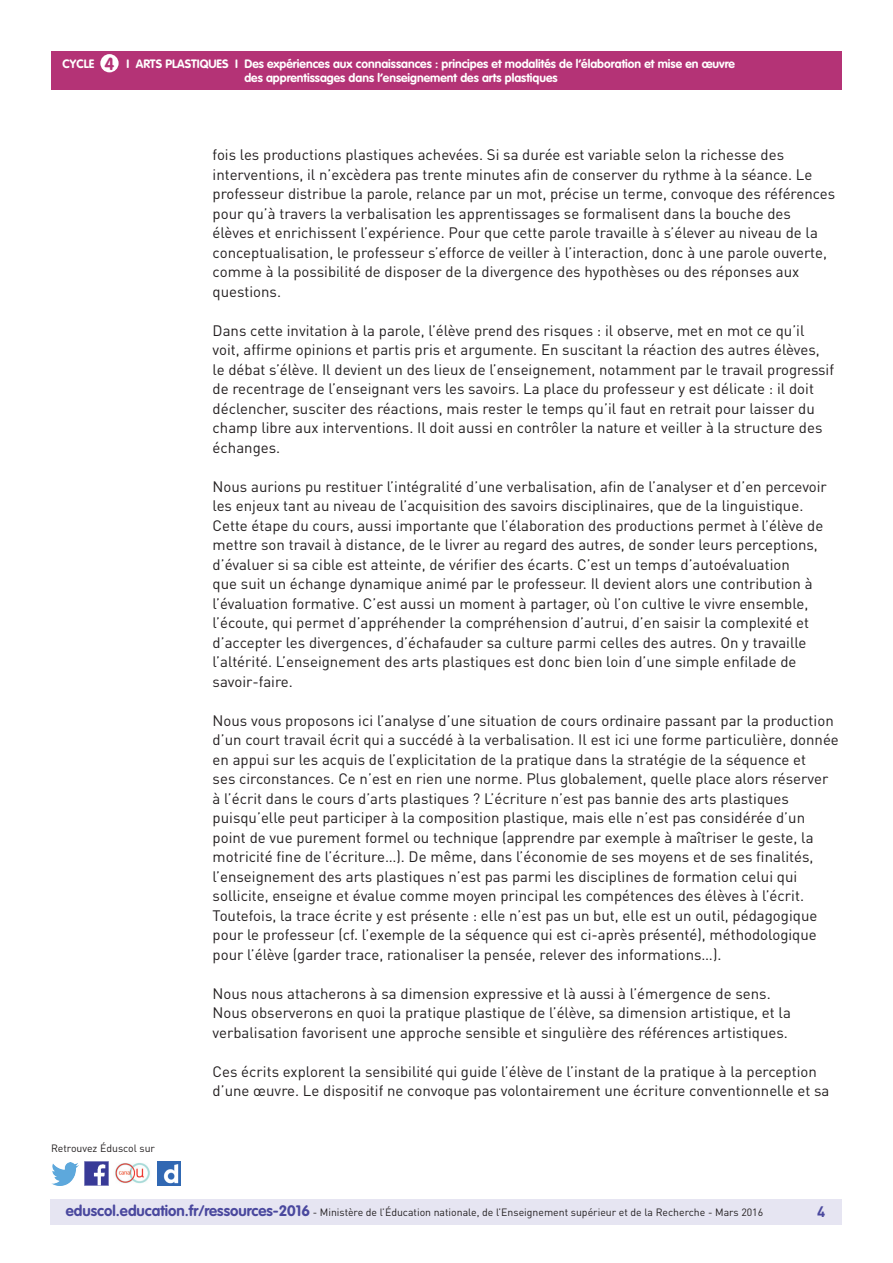
<style>
.page{position:relative;width:893px;height:1263px;background:#fff}
.page>*{position:absolute;margin:0;border:0;box-sizing:border-box;transform-origin:0 0}
.t1{font:700 17.25px "VAG Rounded Std";color:#b43376}
.t2{font:15px/19.5px "DIN Pro";color:#231f20}
.t3{font:700 15px "DIN Pro";color:#4a489e}
.t4{font:700 12px/14.4px "VAG Rounded Std";color:#fff}
.t5{font:10.5px "DIN Pro";color:#231f20}
.s1{font-family:"VAG Rounded Std";font-weight:700;font-size:15px;color:#4a489e}
</style>
<div class="page">
<div style="left:50px;top:1199px;width:791px;height:26px;background:#e6e5f2"></div>
<img style="left:85px;top:1162px;width:23px;height:23px">
<img style="left:51px;top:1163px;width:28px;height:22px">
<img style="left:158px;top:1162px;width:22px;height:23px">
<img style="left:115px;top:1163px;width:35px;height:21px">
<div style="left:51px;top:51px;width:791px;height:39px;background:#b43376"></div>
<div style="left:100px;top:54px;width:19px;height:18px;background:#fff;border-radius:50%"></div>
<p class="t1" style="left:105px;top:53px;width:11px">4</p>
<p class="t4" style="left:63px;top:57px;width:28px">CYCLE</p>
<p class="t4" style="left:244px;top:57px;width:491px;text-indent:-118px">I Arts plastiques I Des expériences aux connaissances : principes et modalités de l’élaboration et mise en œuvre des apprentissages dans l’enseignement des arts plastiques</p>
<p class="t5" style="left:51px;top:1141px;width:106px">Retrouvez Éduscol sur</p>
<p class="t2" style="left:213px;top:145px;width:624px">fois les productions plastiques achevées. Si sa durée est variable selon la richesse des interventions, il n’excèdera pas trente minutes afin de conserver du rythme à la séance. Le professeur distribue la parole, relance par un mot, précise un terme, convoque des références pour qu’à travers la verbalisation les apprentissages se formalisent dans la bouche des élèves et enrichissent l’expérience. Pour que cette parole travaille à s’élever au niveau de la conceptualisation, le professeur s’efforce de veiller à l’interaction, donc à une parole ouverte, comme à la possibilité de disposer de la divergence des hypothèses ou des réponses aux questions.</p>
<p class="t2" style="left:213px;top:320px;width:623px">Dans cette invitation à la parole, l’élève prend des risques : il observe, met en mot ce qu’il voit, affirme opinions et partis pris et argumente. En suscitant la réaction des autres élèves, le débat s’élève. Il devient un des lieux de l’enseignement, notamment par le travail progressif de recentrage de l’enseignant vers les savoirs. La place du professeur y est délicate : il doit déclencher, susciter des réactions, mais rester le temps qu’il faut en retrait pour laisser du champ libre aux interventions. Il doit aussi en contrôler la nature et veiller à la structure des échanges.</p>
<p class="t2" style="left:213px;top:476px;width:616px">Nous aurions pu restituer l’intégralité d’une verbalisation, afin de l’analyser et d’en percevoir les enjeux tant au niveau de l’acquisition des savoirs disciplinaires, que de la linguistique.<br>Cette étape du cours, aussi importante que l’élaboration des productions permet à l’élève de mettre son travail à distance, de le livrer au regard des autres, de sonder leurs perceptions, d’évaluer si sa cible est atteinte, de vérifier des écarts. C’est un temps d’autoévaluation<br>que suit un échange dynamique animé par le professeur. Il devient alors une contribution à l’évaluation formative. C’est aussi un moment à partager, où l’on cultive le vivre ensemble, l’écoute, qui permet d’appréhender la compréhension d’autrui, d’en saisir la complexité et d’accepter les divergences, d’échafauder sa culture parmi celles des autres. On y travaille l’altérité. L’enseignement des arts plastiques est donc bien loin d’une simple enfilade de savoir-faire.</p>
<p class="t2" style="left:213px;top:710px;width:628px">Nous vous proposons ici l’analyse d’une situation de cours ordinaire passant par la production d’un court travail écrit qui a succédé à la verbalisation. Il est ici une forme particulière, donnée en appui sur les acquis de l’explicitation de la pratique dans la stratégie de la séquence et<br>ses circonstances. Ce n’est en rien une norme. Plus globalement, quelle place alors réserver à l’écrit dans le cours d’arts plastiques ? L’écriture n’est pas bannie des arts plastiques puisqu’elle peut participer à la composition plastique, mais elle n’est pas considérée d’un point de vue purement formel ou technique (apprendre par exemple à maîtriser le geste, la motricité fine de l’écriture…). De même, dans l’économie de ses moyens et de ses finalités, l’enseignement des arts plastiques n’est pas parmi les disciplines de formation celui qui sollicite, enseigne et évalue comme moyen principal les compétences des élèves à l’écrit.<br>Toutefois, la trace écrite y est présente : elle n’est pas un but, elle est un outil, pédagogique pour le professeur (cf. l’exemple de la séquence qui est ci-après présenté), méthodologique pour l’élève (garder trace, rationaliser la pensée, relever des informations…).</p>
<p class="t2" style="left:213px;top:983px;width:580px">Nous nous attacherons à sa dimension expressive et là aussi à l’émergence de sens.<br>Nous observerons en quoi la pratique plastique de l’élève, sa dimension artistique, et la verbalisation favorisent une approche sensible et singulière des références artistiques.</p>
<p class="t2" style="left:213px;top:1061px;width:618px">Ces écrits explorent la sensibilité qui guide l’élève de l’instant de la pratique à la perception d’une œuvre. Le dispositif ne convoque pas volontairement une écriture conventionnelle et sa</p>
<p class="t5" style="left:66px;top:1205px;width:699px"><span class="s1">eduscol.education.fr/ressources-2016</span> - Ministère de l’Éducation nationale, de l’Enseignement supérieur et de la Recherche - Mars 2016</p>
<p class="t3" style="left:817px;top:1201px;width:10px">4</p>
</div>
